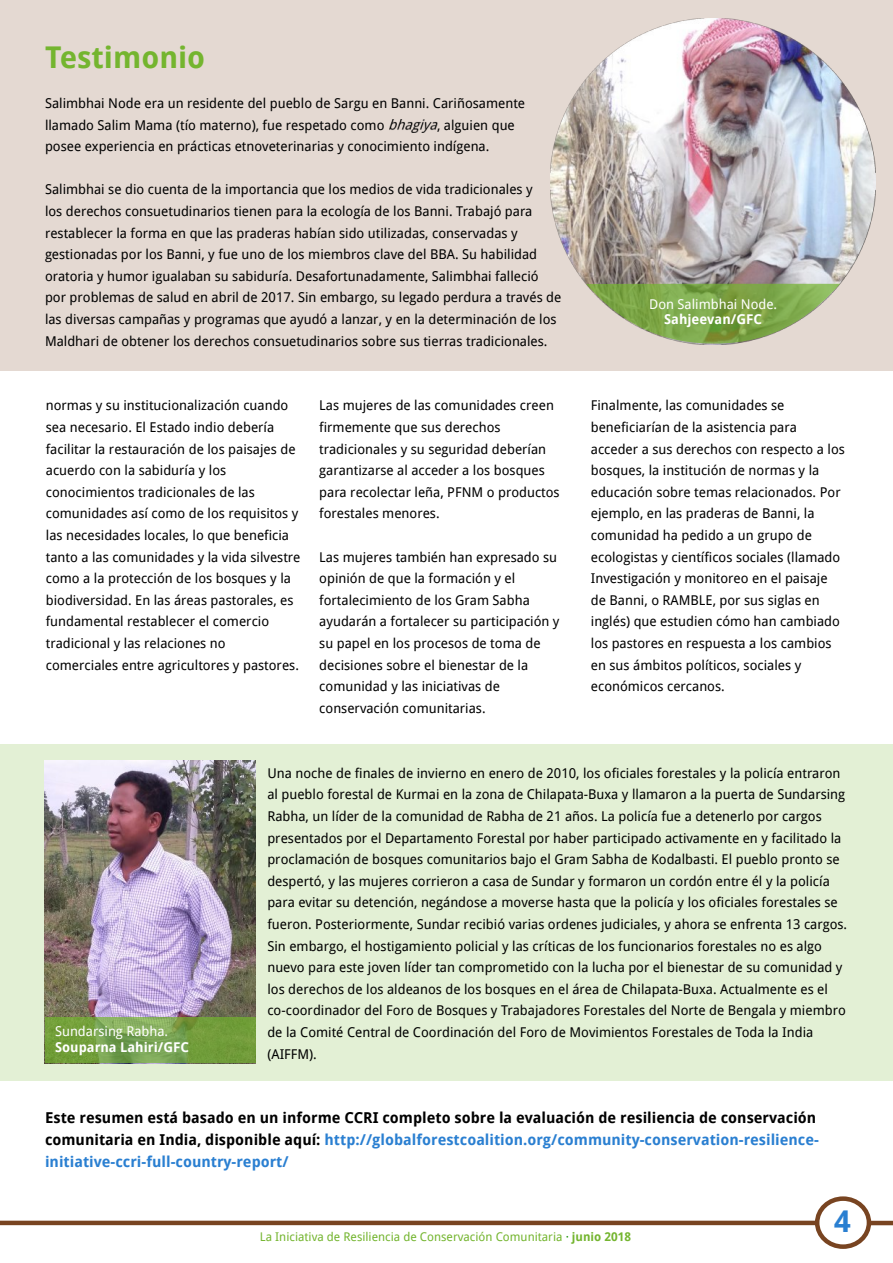
<style>
.page{position:relative;width:893px;height:1263px;background:#fff}
.page>*{position:absolute;margin:0;border:0;box-sizing:border-box;transform-origin:0 0}
.t1{font:700 30px "Droid Sans";color:#74b52f}
.t2{font:700 30px "Droid Sans";color:#2a7fd1}
.t3{font:700 15px/21.6px "Droid Sans";color:#000}
.t4{font:13.5px/21.6px "Droid Sans";color:#000}
.t5{font:13.5px "Droid Sans";color:#fff}
.t6{font:700 13.5px "Droid Sans";color:#fff}
.t7{font:12px "Droid Sans";color:#74b52f}
.s1{color:#2a7fd1}
.s2{color:#1c9305}
.s3{font-weight:700}
</style>
<div class="page">
<div style="left:0;top:744px;width:893px;height:336px;background:#e3f0d5"></div>
<div style="left:0;top:0;width:893px;height:371px;background:#e4d9d2"></div>
<img style="left:550px;top:19px;width:326px;height:265px">
<svg style="left:586px;top:284px;width:254px;height:61px"></svg>
<hr style="left:870px;top:1221px;width:23px;height:4px;background:#784421">
<div style="left:815px;top:1196px;width:56px;height:53px;border:4px solid #784421;border-radius:50%"></div>
<hr style="left:0;top:1221px;width:815px;height:4px;background:#784421">
<img style="left:389px;top:119px;width:48px;height:14px">
<img style="left:45px;top:761px;width:211px;height:256px">
<div style="left:45px;top:1017px;width:211px;height:46px;background:#74b52f;opacity:.7"></div>
<h1 class="t1" style="left:45px;top:40px;width:162px">Testimonio</h1>
<p class="t4" style="left:45px;top:93px;width:482px">Salimbhai Node era un residente del pueblo de Sargu en Banni. Cariñosamente llamado Salim Mama (tío materno), fue respetado como</p>
<p class="t4" style="left:45px;top:114px;width:471px;text-indent:392px">, alguien que posee experiencia en prácticas etnoveterinarias y conocimiento indígena.</p>
<p class="t4" style="left:45px;top:179px;width:518px">Salimbhai se dio cuenta de la importancia que los medios de vida tradicionales y<br>los derechos consuetudinarios tienen para la ecología de los Banni. Trabajó para restablecer la forma en que las praderas habían sido utilizadas, conservadas y gestionadas por los Banni, y fue uno de los miembros clave del BBA. Su habilidad oratoria y humor igualaban su sabiduría. Desafortunadamente, Salimbhai falleció por problemas de salud en abril de 2017. Sin embargo, su legado perdura a través de las diversas campañas y programas que ayudó a lanzar, y en la determinación de los Maldhari de obtener los derechos consuetudinarios sobre sus tierras tradicionales.</p>
<p class="t4" style="left:46px;top:395px;width:256px">normas y su institucionalización cuando sea necesario. El Estado indio debería facilitar la restauración de los paisajes de acuerdo con la sabiduría y los conocimientos tradicionales de las comunidades así como de los requisitos y las necesidades locales, lo que beneficia tanto a las comunidades y la vida silvestre como a la protección de los bosques y la biodiversidad. En las áreas pastorales, es fundamental restablecer el comercio tradicional y las relaciones no comerciales entre agricultores y pastores.</p>
<p class="t4" style="left:319px;top:395px;width:242px">Las mujeres de las comunidades creen firmemente que sus derechos tradicionales y su seguridad deberían garantizarse al acceder a los bosques para recolectar leña, PFNM o productos forestales menores.</p>
<p class="t4" style="left:319px;top:546px;width:242px">Las mujeres también han expresado su opinión de que la formación y el fortalecimiento de los Gram Sabha ayudarán a fortalecer su participación y su papel en los procesos de toma de decisiones sobre el bienestar de la comunidad y las iniciativas de conservación comunitarias.</p>
<p class="t5" style="left:649px;top:296px;width:130px">Don Salimbhai Node.</p>
<p class="t6" style="left:664px;top:312px;width:99px">Sahjeevan/GFC</p>
<p class="t4" style="left:591px;top:395px;width:256px">Finalmente, las comunidades se beneficiarían de la asistencia para acceder a sus derechos con respecto a los bosques, la institución de normas y la educación sobre temas relacionados. Por ejemplo, en las praderas de Banni, la comunidad ha pedido a un grupo de ecologistas y científicos sociales (llamado Investigación y monitoreo en el paisaje de Banni, o RAMBLE, por sus siglas en inglés) que estudien cómo han cambiado los pastores en respuesta a los cambios en sus ámbitos políticos, sociales y económicos cercanos.</p>
<p class="t5" style="left:55px;top:1024px;width:115px">Sundarsing Rabha.</p>
<p class="t6" style="left:55px;top:1040px;width:136px">Souparna Lahiri/GFC</p>
<p class="t4" style="left:267px;top:762px;width:581px">Una noche de finales de invierno en enero de 2010, los oficiales forestales y la policía entraron al pueblo forestal de Kurmai en la zona de Chilapata-Buxa y llamaron a la puerta de Sundarsing Rabha, un líder de la comunidad de Rabha de 21 años. La policía fue a detenerlo por cargos presentados por el Departamento Forestal por haber participado activamente en y facilitado la proclamación de bosques comunitarios bajo el Gram Sabha de Kodalbasti. El pueblo pronto se despertó, y las mujeres corrieron a casa de Sundar y formaron un cordón entre él y la policía para evitar su detención, negándose a moverse hasta que la policía y los oficiales forestales se fueron. Posteriormente, Sundar recibió varias ordenes judiciales, y ahora se enfrenta 13 cargos.<br>Sin embargo, el hostigamiento policial y las críticas de los funcionarios forestales no es algo nuevo para este joven líder tan comprometido con la lucha por el bienestar de su comunidad y los derechos de los aldeanos de los bosques en el área de Chilapata-Buxa. Actualmente es el co-coordinador del Foro de Bosques y Trabajadores Forestales del Norte de Bengala y miembro de la Comité Central de Coordinación del Foro de Movimientos Forestales de Toda la India (AIFFM).</p>
<p class="t3" style="left:45px;top:1107px;width:775px">Este resumen está basado en un informe CCRI completo sobre la evaluación de resiliencia de conservación comunitaria en India, disponible aquí: <span class="s1">http://globalforestcoalition.org/community-conservation-resilience&shy;initiative-ccri-full-country-report/</span></p>
<p class="t7" style="left:260px;top:1230px;width:373px">La Iniciativa de Resiliencia de Conservación Comunitaria <span class="s2">·</span> <span class="s3">junio 2018</span></p>
<h1 class="t2" style="left:834px;top:1204px;width:18px">4</h1>
</div>
